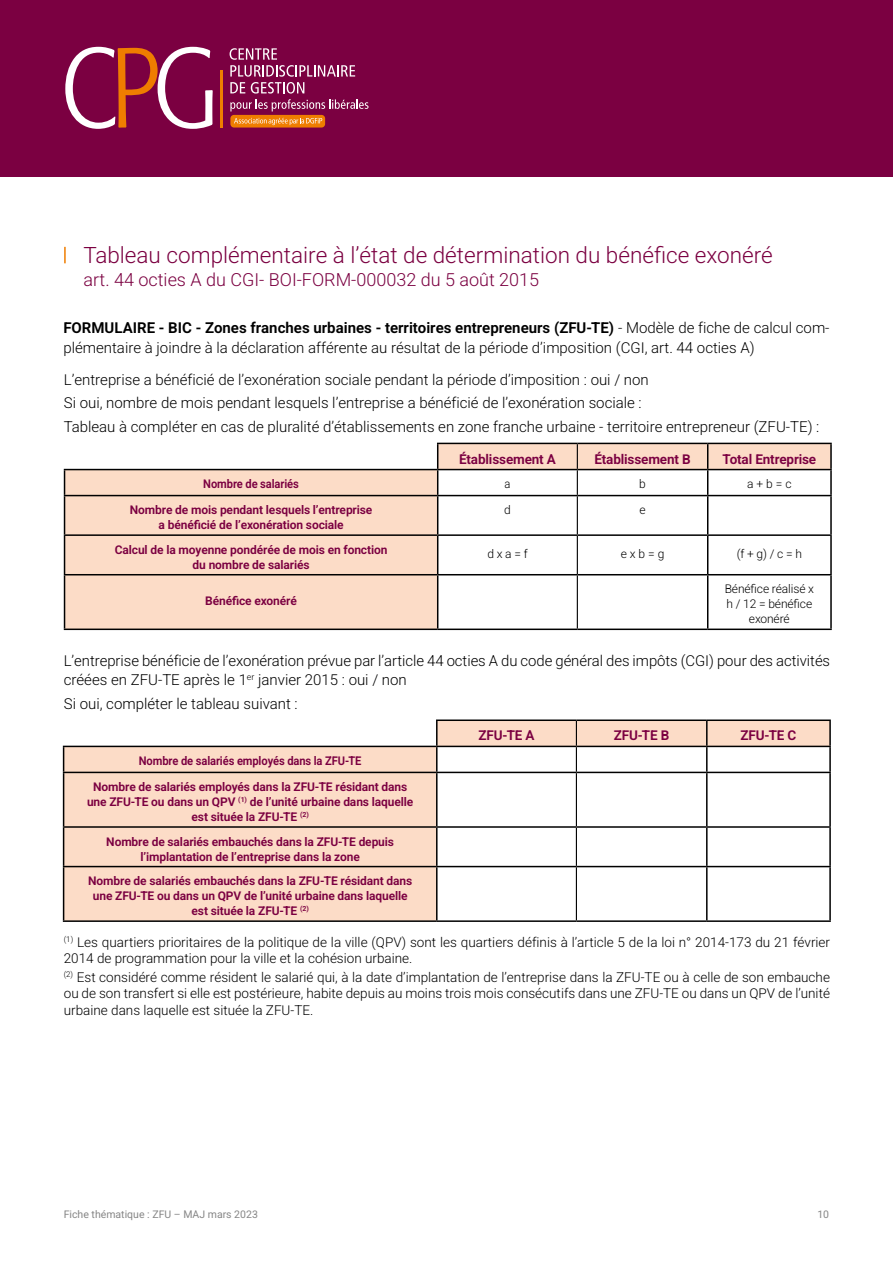
<style>
.page{position:relative;width:893px;height:1263px;background:#fff}
.page>*{position:absolute;margin:0;border:0;box-sizing:border-box;transform-origin:0 0}
.t1{font:300 22.5px "Heebo";color:#7b0041}
.t2{font:300 18px "Heebo";color:#7b0041}
.t3{font:300 15px/19.5px "Heebo";color:#000}
.t4{font:300 13.5px/16.5px "Heebo";color:#000}
.t5{font:600 13.5px "Heebo";letter-spacing:-.01em;color:#7b0041}
.t6{font:600 12px/15px "Heebo";letter-spacing:-.01em;color:#7b0041;text-align:center}
.t7{font:600 12px/26px "Heebo";letter-spacing:-.01em;color:#7b0041;text-align:center;scale:.93 1}
.t8{font:300 12px/15px "Heebo";letter-spacing:-.01em;color:#000;text-align:center}
.t9{font:300 12px "Heebo";letter-spacing:-.01em;color:#000;scale:.93 1}
.t10{font:10.5px "Heebo";color:#878787}
.s1{font-weight:600}
</style>
<div class="page">
<div style="left:0;top:0;width:893px;height:176px;background:#7b0041"></div>
<div style="left:230px;top:115px;width:95px;height:13px;background:#ef7d00;border-radius:4px"></div>
<svg style="left:65px;top:47px;width:148px;height:82px"></svg>
<svg style="left:230px;top:48px;width:138px;height:63px"></svg>
<hr style="left:220px;top:70px;width:3px;height:58px;background:#ef7d00">
<svg style="left:234px;top:118px;width:88px;height:7px"></svg>
<div style="left:65px;top:470px;width:372px;height:158px;background:#fcdcc7"></div>
<hr style="left:708px;top:443px;width:124px;height:1px;background:#000">
<hr style="left:830px;top:444px;width:2px;height:25px;background:#000">
<hr style="left:64px;top:469px;width:374px;height:1px;background:#000">
<svg style="left:64px;top:470px;width:1px;height:25px"></svg>
<hr style="left:708px;top:469px;width:124px;height:1px;background:#000">
<svg style="left:437px;top:443px;width:394px;height:185px"></svg>
<hr style="left:830px;top:470px;width:2px;height:25px;background:#000">
<hr style="left:64px;top:495px;width:374px;height:1px;background:#000">
<hr style="left:64px;top:496px;width:1px;height:38px;background:#000">
<hr style="left:438px;top:495px;width:139px;height:1px;background:#000">
<hr style="left:437px;top:496px;width:1px;height:38px;background:#000">
<hr style="left:577px;top:495px;width:131px;height:1px;background:#000">
<hr style="left:708px;top:495px;width:124px;height:1px;background:#000">
<hr style="left:707px;top:496px;width:1px;height:38px;background:#000">
<hr style="left:830px;top:496px;width:2px;height:38px;background:#000">
<hr style="left:64px;top:534px;width:374px;height:2px;background:#000">
<hr style="left:64px;top:536px;width:1px;height:38px;background:#000">
<hr style="left:438px;top:534px;width:139px;height:2px;background:#000">
<hr style="left:437px;top:536px;width:1px;height:38px;background:#000">
<hr style="left:577px;top:534px;width:131px;height:2px;background:#000">
<hr style="left:708px;top:534px;width:124px;height:2px;background:#000">
<hr style="left:707px;top:536px;width:1px;height:38px;background:#000">
<hr style="left:830px;top:536px;width:2px;height:38px;background:#000">
<hr style="left:64px;top:574px;width:374px;height:1px;background:#000">
<hr style="left:64px;top:575px;width:1px;height:53px;background:#000">
<hr style="left:438px;top:574px;width:139px;height:1px;background:#000">
<hr style="left:437px;top:575px;width:1px;height:53px;background:#000">
<hr style="left:577px;top:574px;width:131px;height:1px;background:#000">
<hr style="left:708px;top:574px;width:124px;height:1px;background:#000">
<hr style="left:707px;top:575px;width:1px;height:53px;background:#000">
<hr style="left:830px;top:575px;width:2px;height:53px;background:#000">
<hr style="left:64px;top:628px;width:374px;height:2px;background:#000">
<hr style="left:438px;top:628px;width:139px;height:2px;background:#000">
<hr style="left:577px;top:628px;width:131px;height:2px;background:#000">
<hr style="left:708px;top:628px;width:124px;height:2px;background:#000">
<div style="left:64px;top:747px;width:372px;height:173px;background:#fcdcc7"></div>
<svg style="left:438px;top:721px;width:391px;height:199px"></svg>
<hr style="left:576px;top:773px;width:1px;height:53px;background:#000">
<hr style="left:576px;top:828px;width:1px;height:38px;background:#000">
<hr style="left:576px;top:867px;width:1px;height:53px;background:#000">
<hr style="left:436px;top:719px;width:140px;height:2px;background:#000">
<hr style="left:436px;top:721px;width:2px;height:25px;background:#000">
<hr style="left:576px;top:719px;width:131px;height:2px;background:#000">
<hr style="left:707px;top:719px;width:124px;height:2px;background:#000">
<hr style="left:706px;top:721px;width:2px;height:25px;background:#000">
<hr style="left:829px;top:721px;width:2px;height:25px;background:#000">
<hr style="left:63px;top:746px;width:374px;height:1px;background:#000">
<svg style="left:63px;top:747px;width:1px;height:25px"></svg>
<hr style="left:437px;top:746px;width:139px;height:1px;background:#000">
<hr style="left:436px;top:747px;width:2px;height:25px;background:#000">
<hr style="left:576px;top:746px;width:131px;height:1px;background:#000">
<hr style="left:707px;top:746px;width:124px;height:1px;background:#000">
<hr style="left:706px;top:747px;width:2px;height:25px;background:#000">
<hr style="left:829px;top:747px;width:2px;height:25px;background:#000">
<hr style="left:63px;top:772px;width:374px;height:1px;background:#000">
<hr style="left:63px;top:773px;width:1px;height:53px;background:#000">
<hr style="left:437px;top:772px;width:139px;height:1px;background:#000">
<hr style="left:436px;top:773px;width:2px;height:53px;background:#000">
<hr style="left:576px;top:772px;width:131px;height:1px;background:#000">
<hr style="left:707px;top:772px;width:124px;height:1px;background:#000">
<hr style="left:706px;top:773px;width:2px;height:53px;background:#000">
<hr style="left:829px;top:773px;width:2px;height:53px;background:#000">
<hr style="left:63px;top:826px;width:374px;height:2px;background:#000">
<hr style="left:63px;top:828px;width:1px;height:38px;background:#000">
<hr style="left:437px;top:826px;width:139px;height:2px;background:#000">
<hr style="left:436px;top:828px;width:2px;height:38px;background:#000">
<hr style="left:576px;top:826px;width:131px;height:2px;background:#000">
<hr style="left:707px;top:826px;width:124px;height:2px;background:#000">
<hr style="left:706px;top:828px;width:2px;height:38px;background:#000">
<hr style="left:829px;top:828px;width:2px;height:38px;background:#000">
<hr style="left:63px;top:866px;width:374px;height:1px;background:#000">
<hr style="left:63px;top:867px;width:1px;height:53px;background:#000">
<hr style="left:437px;top:866px;width:139px;height:1px;background:#000">
<hr style="left:436px;top:867px;width:2px;height:53px;background:#000">
<hr style="left:576px;top:866px;width:131px;height:1px;background:#000">
<hr style="left:707px;top:866px;width:124px;height:1px;background:#000">
<hr style="left:706px;top:867px;width:2px;height:53px;background:#000">
<hr style="left:829px;top:867px;width:2px;height:53px;background:#000">
<hr style="left:63px;top:920px;width:374px;height:2px;background:#000">
<hr style="left:437px;top:920px;width:139px;height:2px;background:#000">
<hr style="left:576px;top:920px;width:131px;height:2px;background:#000">
<hr style="left:707px;top:920px;width:124px;height:2px;background:#000">
<svg style="left:64px;top:247px;width:2px;height:16px"></svg>
<h1 class="t1" style="left:83px;top:240px;width:691px">Tableau complémentaire à l’état de détermination du bénéfice exonéré</h1>
<p class="t2" style="left:83px;top:267px;width:457px">art. 44 octies A du CGI- BOI-FORM-000032 du 5 août 2015</p>
<p class="t3" style="left:63px;top:318px;width:768px"><span class="s1">FORMULAIRE - BIC - Zones franches urbaines - territoires entrepreneurs (ZFU-TE)</span> - Modèle de fiche de calcul com&shy;plémentaire à joindre à la déclaration afférente au résultat de la période d’imposition (CGI, art. 44 octies A)</p>
<p class="t3" style="left:64px;top:367px;width:757px;line-height:23.7px">L’entreprise a bénéficié de l’exonération sociale pendant la période d’imposition : oui / non<br>Si oui, nombre de mois pendant lesquels l’entreprise a bénéficié de l’exonération sociale :<br>Tableau à compléter en cas de pluralité d’établissements en zone franche urbaine - territoire entrepreneur (ZFU-TE) :</p>
<p class="t5" style="left:459px;top:449px;width:98px">Établissement A</p>
<p class="t5" style="left:594px;top:449px;width:98px">Établissement B</p>
<p class="t5" style="left:722px;top:449px;width:95px">Total Entreprise</p>
<p class="t7" style="left:203px;top:471px;width:104px">Nombre de salariés</p>
<p class="t9" style="left:504px;top:476px;width:8px">a</p>
<p class="t8" style="left:639px;top:476px;width:8px">b</p>
<p class="t8" style="left:747px;top:476px;width:46px">a + b = c</p>
<p class="t6" style="left:130px;top:502px;width:244px">Nombre de mois pendant lesquels l’entreprise a bénéficié de l’exonération sociale</p>
<p class="t8" style="left:504px;top:502px;width:8px">d</p>
<p class="t8" style="left:639px;top:502px;width:8px">e</p>
<p class="t6" style="left:115px;top:542px;width:274px">Calcul de la moyenne pondérée de mois en fonction du nombre de salariés</p>
<p class="t8" style="left:487px;top:546px;width:42px">d x a = f</p>
<p class="t8" style="left:621px;top:546px;width:45px">e x b = g</p>
<p class="t8" style="left:737px;top:546px;width:67px">(f + g) / c = h</p>
<p class="t6" style="left:205px;top:593px;width:93px">Bénéfice exonéré</p>
<p class="t8" style="left:725px;top:581px;width:91px">Bénéfice réalisé x h / 12 = bénéfice exonéré</p>
<p class="t3" style="left:64px;top:650px;width:768px">L’entreprise bénéficie de l’exonération prévue par l’article 44 octies A du code général des impôts (CGI) pour des activités créées en ZFU-TE après le 1<sup>er</sup> janvier 2015 : oui / non</p>
<p class="t3" style="left:64px;top:694px;width:235px">Si oui, compléter le tableau suivant :</p>
<p class="t7" style="left:93px;top:748px;width:339px">Nombre de salariés employés dans la ZFU-TE<br>Nombre de salariés employés dans la ZFU-TE résidant dans</p>
<p class="t6" style="left:87px;top:794px;width:328px">une ZFU-TE ou dans un QPV <sup>(1)</sup> de l’unité urbaine dans laquelle est située la ZFU-TE <sup>(2)</sup></p>
<p class="t6" style="left:106px;top:834px;width:289px">Nombre de salariés embauchés dans la ZFU-TE depuis l’implantation de l’entreprise dans la zone</p>
<p class="t6" style="left:88px;top:873px;width:326px">Nombre de salariés embauchés dans la ZFU-TE résidant dans une ZFU-TE ou dans un QPV de l’unité urbaine dans laquelle est située la ZFU-TE <sup>(2)</sup></p>
<p class="t5" style="left:478px;top:726px;width:58px">ZFU-TE A</p>
<p class="t5" style="left:614px;top:726px;width:57px">ZFU-TE B</p>
<p class="t5" style="left:740px;top:726px;width:57px">ZFU-TE C</p>
<p class="t4" style="left:64px;top:934px;width:768px"><sup>(1)</sup> Les quartiers prioritaires de la politique de la ville (QPV) sont les quartiers définis à l’article 5 de la loi n° 2014-173 du 21 février<br>2014 de programmation pour la ville et la cohésion urbaine.</p>
<p class="t4" style="left:64px;top:969px;width:768px;text-align:justify"><sup>(2)</sup> Est considéré comme résident le salarié qui, à la date d’implantation de l’entreprise dans la ZFU-TE ou à celle de son embauche ou de son transfert si elle est postérieure, habite depuis au moins trois mois consécutifs dans une ZFU-TE ou dans un QPV de l’unité urbaine dans laquelle est située la ZFU-TE.</p>
<p class="t10" style="left:64px;top:1207px;width:196px">Fiche thématique : ZFU – MAJ mars 2023</p>
<p class="t10" style="left:817px;top:1207px;width:13px">10</p>
</div>
